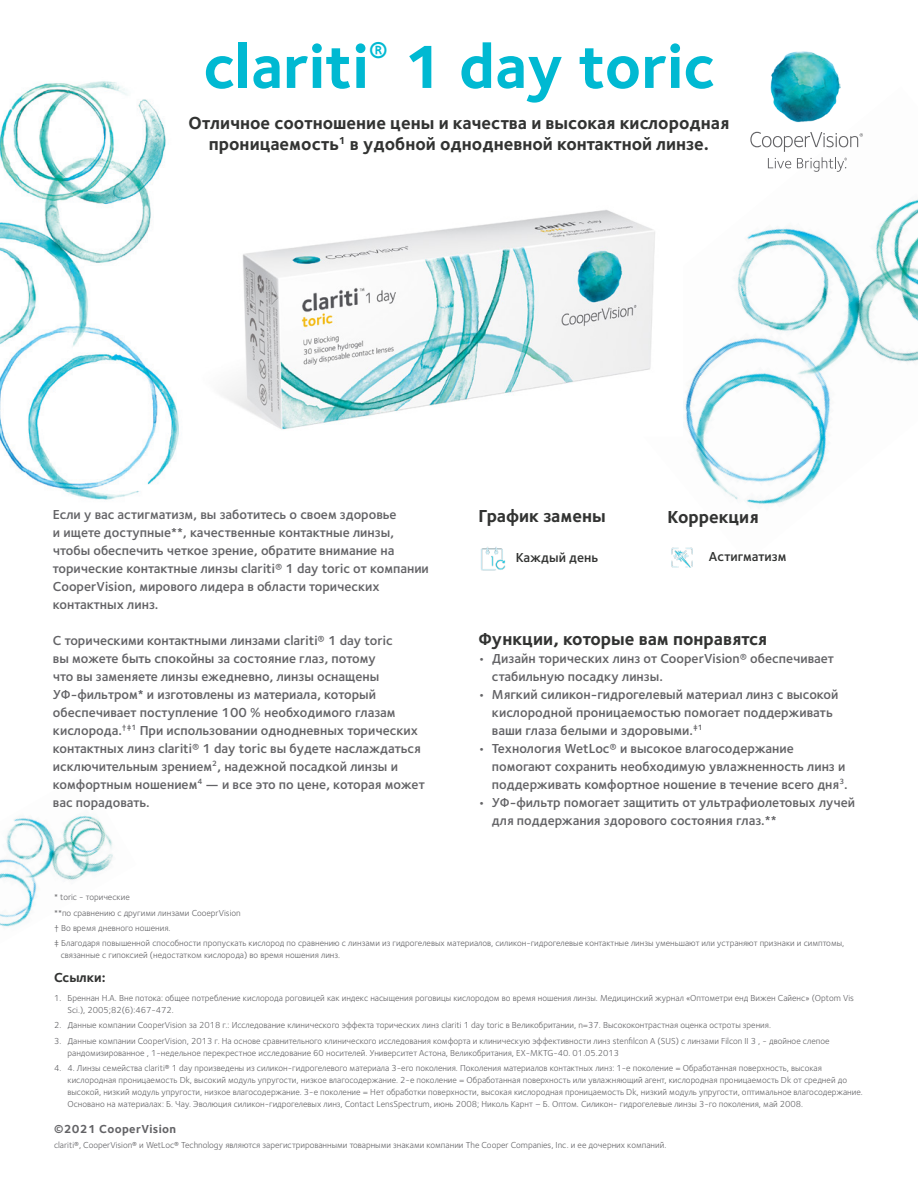
<style>
.page{position:relative;width:918px;height:1188px;background:#fff}
.page>*{position:absolute;margin:0;border:0;box-sizing:border-box;transform-origin:0 0}
.t1{font:700 63px "Foundry Sterling OT3";color:#00b9d2}
.t2{font:700 18px/21px "Foundry Sterling OT3";color:#323332;text-align:center}
.t3{font:600 13.5px/18px "Foundry Sterling OT3";color:#636366}
.t4{font:600 13.5px "Foundry Sterling OT3";color:#323332}
.t5{font:700 13.5px "Foundry Sterling OT3";color:#323332}
.t6{font:700 12px "Foundry Sterling OT3";letter-spacing:.03em;color:#636366}
.t7{font:9px/12px "Foundry Sterling OT3";color:#636366}
</style>
<div class="page">
<img style="left:0;top:815px;width:113px;height:112px">
<img style="left:685px;top:122px;width:233px;height:383px">
<img style="left:0;top:81px;width:179px;height:419px">
<img style="left:222px;top:210px;width:433px;height:220px">
<img style="left:770px;top:51px;width:71px;height:71px">
<svg style="left:750px;top:132px;width:113px;height:40px"></svg>
<img style="left:481px;top:547px;width:25px;height:24px">
<img style="left:671px;top:547px;width:22px;height:21px">
<h1 class="t1" style="left:203px;top:17px;width:513px">clariti<sup>®</sup> 1 day toric</h1>
<h2 class="t2" style="left:189px;top:112px;width:542px">Отличное соотношение цены и качества и высокая кислородная проницаемость<sup>1</sup> в удобной однодневной контактной линзе.</h2>
<h2 class="t2" style="left:478px;top:504px;width:129px">График замены</h2>
<h2 class="t2" style="left:667px;top:506px;width:93px">Коррекция</h2>
<h3 class="t4" style="left:516px;top:547px;width:84px">Каждый день</h3>
<p class="t3" style="left:53px;top:505px;width:378px">Если у вас астигматизм, вы заботитесь о своем здоровье<br>и ищете доступные**, качественные контактные линзы, чтобы обеспечить четкое зрение, обратите внимание на торические контактные линзы clariti® 1 day toric от компании CooperVision, мирового лидера в области торических контактных линз.</p>
<p class="t3" style="left:53px;top:631px;width:373px">С торическими контактными линзами clariti® 1 day toric<br>вы можете быть спокойны за состояние глаз, потому<br>что вы заменяете линзы ежедневно, линзы оснащены УФ-фильтром* и изготовлены из материала, который обеспечивает поступление 100 % необходимого глазам кислорода.<sup>†‡1</sup> При использовании однодневных торических контактных линз clariti® 1 day toric вы будете наслаждаться исключительным зрением<sup>2</sup>, надежной посадкой линзы и комфортным ношением<sup>4</sup> — и все это по цене, которая может вас порадовать.</p>
<h2 class="t2" style="left:478px;top:627px;width:290px">Функции, которые вам понравятся</h2>
<h3 class="t4" style="left:709px;top:546px;width:79px">Астигматизм</h3>
<h3 class="t3" style="left:492px;top:648px;width:344px;text-indent:-14px">• Дизайн торических линз от CooperVision® обеспечивает стабильную посадку линзы.</h3>
<h3 class="t3" style="left:492px;top:684px;width:348px;text-indent:-14px">• Мягкий силикон-гидрогелевый материал линз с высокой кислородной проницаемостью помогает поддерживать ваши глаза белыми и здоровыми.<sup>‡1</sup></h3>
<h3 class="t3" style="left:492px;top:738px;width:357px;text-indent:-14px">• Технология WetLoc® и высокое влагосодержание помогают сохранить необходимую увлажненность линз и поддерживать комфортное ношение в течение всего дня<sup>3</sup>.</h3>
<h3 class="t3" style="left:492px;top:792px;width:365px;text-indent:-14px">• УФ-фильтр помогает защитить от ультрафиолетовых лучей для поддержания здорового состояния глаз.**</h3>
<p class="t7" style="left:54px;top:889px;width:792px;line-height:15.3px">* toric - торические<br>**по сравнению с другими линзами CooeprVision<br>† Во время дневного ношения.<br>‡ Благодаря повышенной способности пропускать кислород по сравнению с линзами из гидрогелевых материалов, силикон-гидрогелевые контактные линзы уменьшают или устраняют признаки и симптомы,</p>
<p class="t7" style="left:61px;top:948px;width:281px">связанные с гипоксией (недостатком кислорода) во время ношения линз.</p>
<h3 class="t5" style="left:54px;top:967px;width:53px">Ссылки:</h3>
<p class="t7" style="left:68px;top:991px;width:788px;text-indent:-14px">1. Бреннан Н.А. Вне потока: общее потребление кислорода роговицей как индекс насыщения роговицы кислородом во время ношения линзы. Медицинский журнал «Оптометри енд Вижен Сайенс» (Optom Vis<br>Sci.), 2005;82(6):467-472.</p>
<p class="t7" style="left:54px;top:1019px;width:719px">2. Данные компании CooperVision за 2018 г.: Исследование клинического эффекта торических линз clariti 1 day toric в Великобритании, n=37. Высококонтрастная оценка остроты зрения.</p>
<p class="t7" style="left:68px;top:1034px;width:764px;text-indent:-14px">3. Данные компании CooperVision, 2013 г. На основе сравнительного клинического исследования комфорта и клиническую эффективности линз stenfilcon A (SUS) с линзами Filcon II 3 , - двойное слепое рандомизированное , 1-недельное перекрестное исследование 60 носителей. Университет Астона, Великобритания, EX-MKTG-40. 01.05.2013</p>
<p class="t7" style="left:68px;top:1061px;width:797px;text-indent:-14px">4. 4. Линзы семейства clariti® 1 day произведены из силикон-гидрогелевого материала 3-его поколения. Поколения материалов контактных линз: 1-е поколение = Обработанная поверхность, высокая кислородная проницаемость Dk, высокий модуль упругости, низкое влагосодержание. 2-е поколение = Обработанная поверхность или увлажняющий агент, кислородная проницаемость Dk от средней до высокой, низкий модуль упругости, низкое влагосодержание. 3-е поколение = Нет обработки поверхности, высокая кислородная проницаемость Dk, низкий модуль упругости, оптимальное влагосодержание.<br>Основано на материалах: Б. Чау. Эволюция силикон-гидрогелевых линз, Contact LensSpectrum, июнь 2008; Николь Карнт – Б. Оптом. Cиликон- гидрогелевые линзы 3-го поколения, май 2008.</p>
<h3 class="t6" style="left:54px;top:1119px;width:124px">©2021 CooperVision</h3>
<p class="t7" style="left:54px;top:1139px;width:614px">clariti®, CooperVision® и WetLoc® Technology являются зарегистрированными товарными знаками компании The Cooper Companies, Inc. и ее дочерних компаний.</p>
</div>
